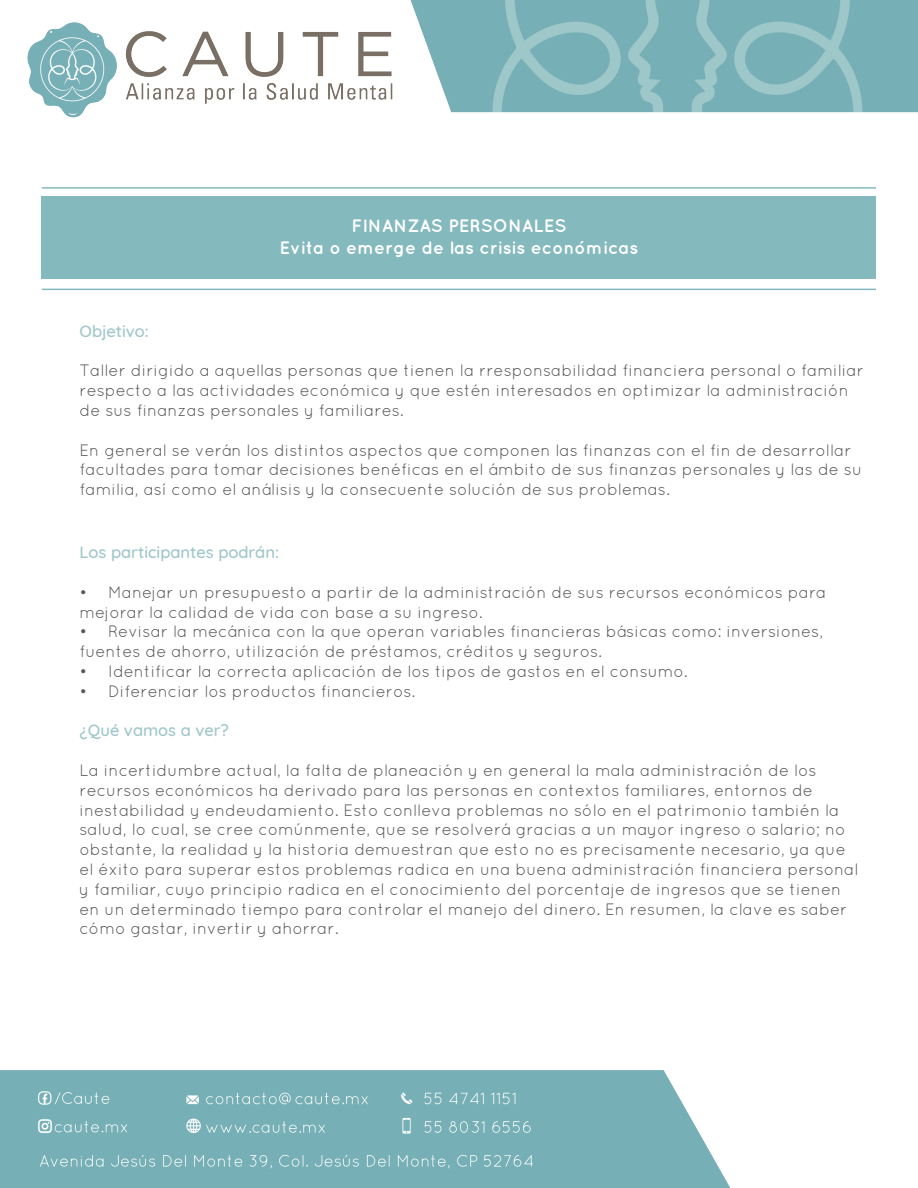
<style>
.page{position:relative;width:918px;height:1188px;background:#fff}
.page>*{position:absolute;margin:0;border:0;box-sizing:border-box;transform-origin:0 0}
.t1{font:700 18px/21.6px "Quicksand";color:#fff;text-align:center}
.t2{font:16.5px/19.8px "Quicksand";color:#575756}
.t3{font:500 16.5px "Quicksand";color:#a0c7ca}
</style>
<div class="page">
<img style="left:0;top:0;width:918px;height:1188px">
<div style="left:42px;top:196px;width:834px;height:83px;background:#84b9bd"></div>
<hr style="left:42px;top:289px;width:834px;height:1px;background:#84b9bd">
<hr style="left:42px;top:187px;width:834px;height:2px;background:#84b9bd">
<p class="t1" style="left:280px;top:215px;width:360px">FINANZAS PERSONALES<br>Evita o emerge de las crisis económicas</p>
<p class="t3" style="left:80px;top:318px;width:71px">Objetivo:</p>
<p class="t2" style="left:80px;top:361px;width:786px">Taller dirigido a aquellas personas que tienen la rresponsabilidad financiera personal o familiar respecto a las actividades económica y que estén interesados en optimizar la administración de sus finanzas personales y familiares.</p>
<p class="t2" style="left:80px;top:440px;width:784px">En general se verán los distintos aspectos que componen las finanzas con el fin de desarrollar facultades para tomar decisiones benéficas en el ámbito de sus finanzas personales y las de su familia, así como el análisis y la consecuente solución de sus problemas.</p>
<p class="t3" style="left:80px;top:539px;width:201px">Los participantes podrán:</p>
<p class="t2" style="left:80px;top:582px;width:748px">• Manejar un presupuesto a partir de la administración de sus recursos económicos para mejorar la calidad de vida con base a su ingreso.</p>
<p class="t2" style="left:80px;top:622px;width:745px">• Revisar la mecánica con la que operan variables financieras básicas como: inversiones, fuentes de ahorro, utilización de préstamos, créditos y seguros.</p>
<p class="t2" style="left:80px;top:661px;width:610px">• Identificar la correcta aplicación de los tipos de gastos en el consumo.</p>
<p class="t2" style="left:80px;top:681px;width:337px">• Diferenciar los productos financieros.</p>
<p class="t3" style="left:80px;top:717px;width:151px">¿Qué vamos a ver?</p>
<p class="t2" style="left:80px;top:760px;width:781px">La incertidumbre actual, la falta de planeación y en general la mala administración de los recursos económicos ha derivado para las personas en contextos familiares, entornos de inestabilidad y endeudamiento. Esto conlleva problemas no sólo en el patrimonio también la salud, lo cual, se cree comúnmente, que se resolverá gracias a un mayor ingreso o salario; no obstante, la realidad y la historia demuestran que esto no es precisamente necesario, ya que el éxito para superar estos problemas radica en una buena administración financiera personal y familiar, cuyo principio radica en el conocimiento del porcentaje de ingresos que se tienen en un determinado tiempo para controlar el manejo del dinero. En resumen, la clave es saber cómo gastar, invertir y ahorrar.</p>
</div>
